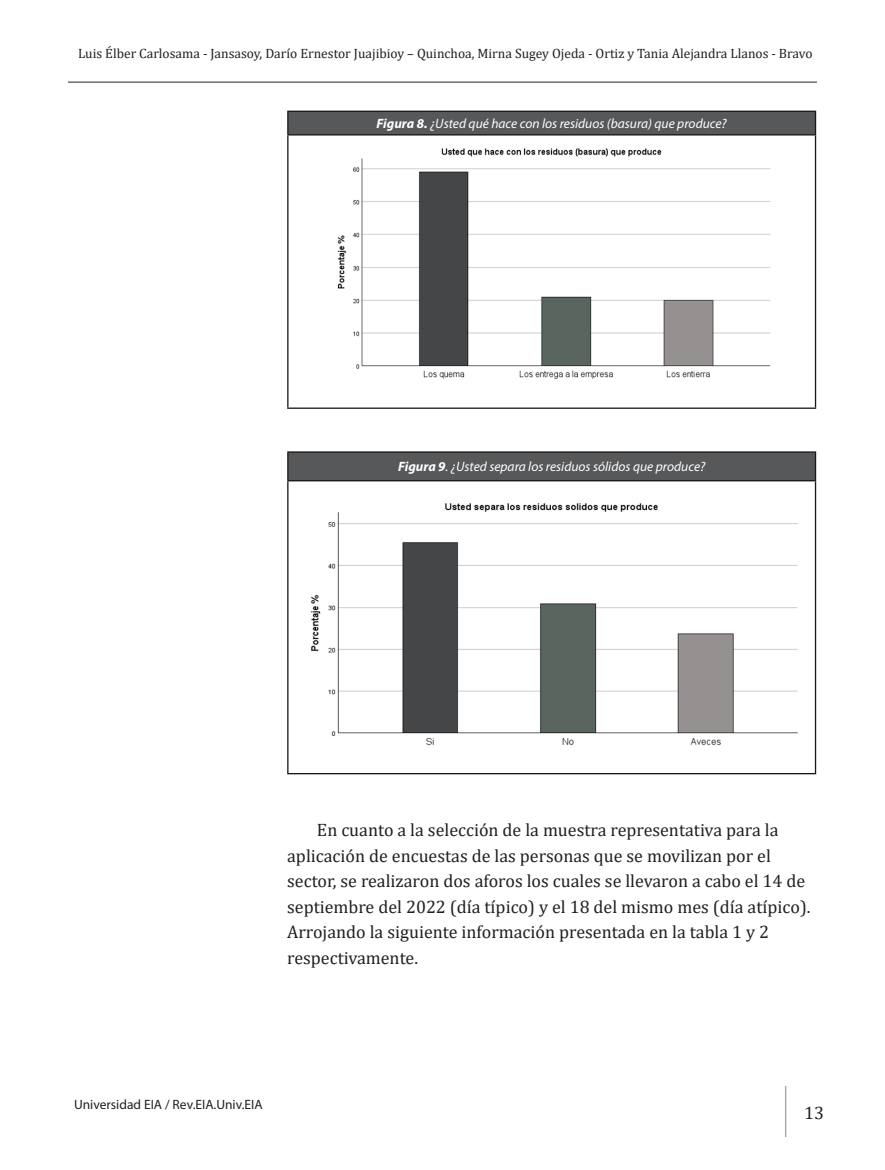
<style>
.page{position:relative;width:885px;height:1170px;background:#fff}
.page>*{position:absolute;margin:0;border:0;box-sizing:border-box;transform-origin:0 0}
.t1{font:18px/25.5px "Cambria";color:#231f20}
.t2{font:13.5px "Cambria";color:#231f20}
.t3{font:italic 13.5px "Myriad Pro";color:#fff}
.t4{font:13.5px "Myriad Pro";color:#231f20}
.s1{font-weight:700}
</style>
<div class="page">
<hr style="left:68px;top:82px;width:748px;height:1px;background:#231f20">
<hr style="left:784px;top:1085px;width:2px;height:51px;background:#a9acb0">
<div style="left:288px;top:111px;width:527px;height:24px;background:#57585a"></div>
<hr style="left:287px;top:111px;width:529px;height:1px;background:#181717">
<hr style="left:287px;top:134px;width:529px;height:1px;background:#181717">
<hr style="left:287px;top:407px;width:529px;height:2px;background:#181717">
<svg style="left:287px;top:112px;width:1px;height:22px"></svg>
<hr style="left:287px;top:135px;width:1px;height:272px;background:#181717">
<hr style="left:814px;top:112px;width:2px;height:22px;background:#181717">
<hr style="left:814px;top:135px;width:2px;height:272px;background:#181717">
<img style="left:337px;top:148px;width:434px;height:231px">
<div style="left:288px;top:452px;width:527px;height:28px;background:#57585a"></div>
<hr style="left:287px;top:451px;width:529px;height:1px;background:#181717">
<hr style="left:287px;top:480px;width:529px;height:1px;background:#181717">
<hr style="left:287px;top:773px;width:529px;height:1px;background:#181717">
<svg style="left:287px;top:452px;width:1px;height:28px"></svg>
<hr style="left:287px;top:481px;width:1px;height:292px;background:#181717">
<hr style="left:814px;top:452px;width:2px;height:28px;background:#181717">
<hr style="left:814px;top:481px;width:2px;height:292px;background:#181717">
<img style="left:311px;top:503px;width:487px;height:243px">
<p class="t2" style="left:78px;top:45px;width:736px">Luis Élber Carlosama - Jansasoy, Darío Ernestor Juajibioy – Quinchoa, Mirna Sugey Ojeda - Ortiz y Tania Alejandra Llanos - Bravo</p>
<p class="t3" style="left:376px;top:115px;width:351px"><span class="s1">Figura 8.</span> ¿Usted qué hace con los residuos (basura) que produce?</p>
<p class="t3" style="left:398px;top:458px;width:309px"><span class="s1">Figura 9</span>. ¿Usted separa los residuos sólidos que produce?</p>
<p class="t1" style="left:287px;top:817px;width:525px;text-indent:30px">En cuanto a la selección de la muestra representativa para la aplicación de encuestas de las personas que se movilizan por el sector, se realizaron dos aforos los cuales se llevaron a cabo el 14 de septiembre del 2022 (día típico) y el 18 del mismo mes (día atípico).<br>Arrojando la siguiente información presentada en la tabla 1 y 2 respectivamente.</p>
<p class="t4" style="left:74px;top:1095px;width:190px">Universidad EIA / Rev.EIA.Univ.EIA</p>
<p class="t1" style="left:804px;top:1099px;width:21px">13</p>
</div>
